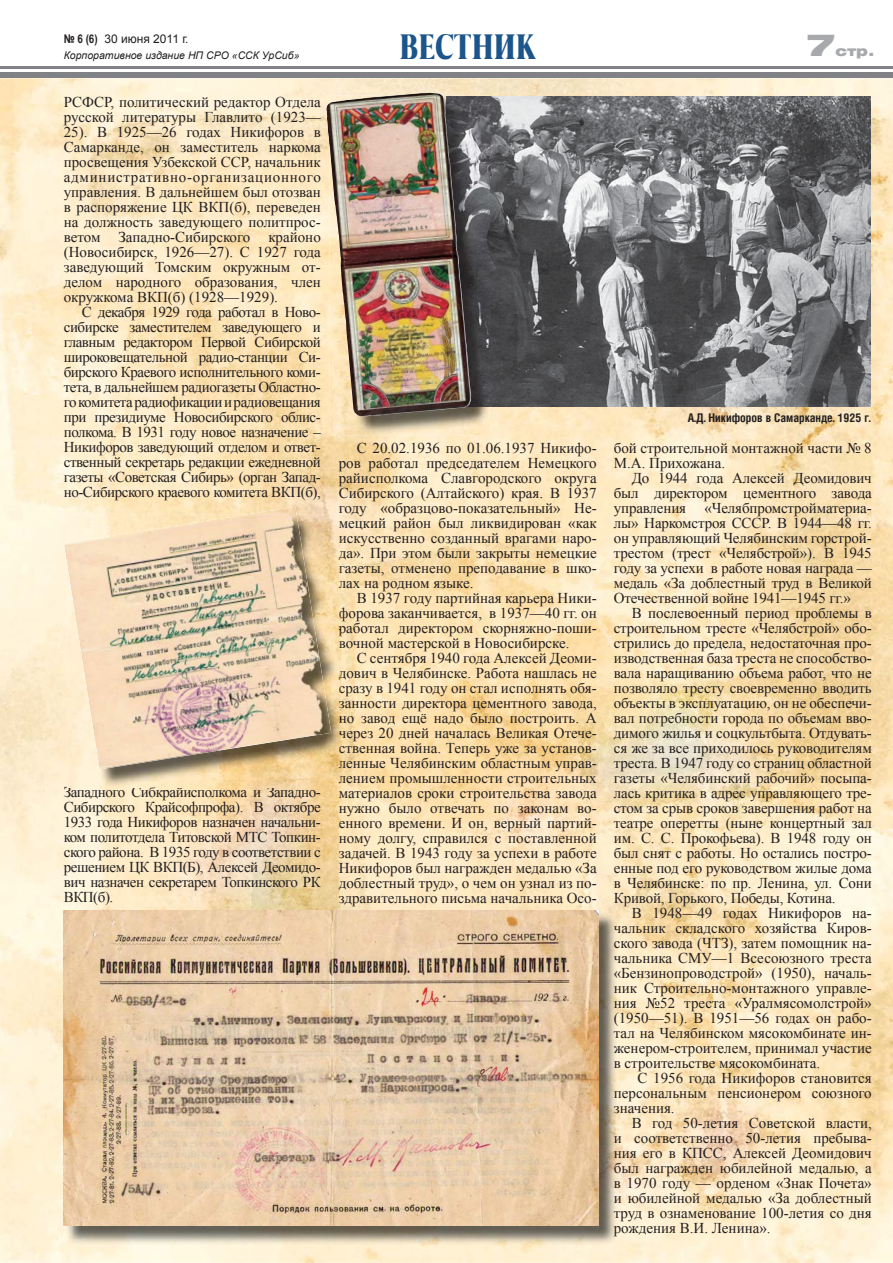
<style>
.page{position:relative;width:893px;height:1263px;background:#fff}
.page>*{position:absolute;margin:0;border:0;box-sizing:border-box;transform-origin:0 0}
.t1{font:30px "Troover Roman";color:#1b558b}
.t2{font:900 30px "Helios Ext";color:#a7a9ac}
.t3{font:15px/15px "Times New Roman";color:#231f20;text-align:justify}
.t4{font:15px "Times New Roman";color:#211910}
.t5{font:900 13.5px "Helios Ext";color:#a7a9ac}
.t6{font:700 12px "Helios Cond";color:#231f20}
.t7{font:12px "Arial";color:#231f20}
.t8{font:italic 10.5px "Arial";color:#231f20}
.s1{font-family:"Arial Narrow";font-weight:700}
.s2{color:#211b16}
.s3{color:#20170c}
.s4{color:#21190f}
.s5{color:#21180d}
.s6{color:#1f1502}
.s7{color:#201708}
.s8{color:#201605}
.s9{color:#1e1402}
.s10{color:#1a0f00}
.s11{color:#1d1200}
.s12{color:#1b1000}
.s13{color:#160a00}
.s14{color:#1d1300}
</style>
<div class="page">
<hr style="left:0;top:66px;width:893px;height:2px;background:#808285">
<div style="left:0;top:72px;width:893px;height:6px;background:#808285"></div>
<img style="left:0;top:78px;width:893px;height:1185px">
<img style="left:489px;top:97px;width:382px;height:309px">
<img style="left:329px;top:95px;width:160px;height:340px">
<img style="left:326px;top:93px;width:145px;height:324px">
<img style="left:66px;top:913px;width:551px;height:331px">
<img style="left:64px;top:911px;width:534px;height:315px">
<img style="left:67px;top:514px;width:274px;height:273px">
<img style="left:67px;top:787px;width:253px;height:1px">
<svg style="left:339px;top:514px;width:2px;height:77px"></svg>
<svg style="left:339px;top:607px;width:2px;height:44px"></svg>
<svg style="left:339px;top:667px;width:2px;height:119px"></svg>
<img style="left:64px;top:507px;width:233px;height:58px">
<img style="left:67px;top:514px;width:264px;height:256px">
<p class="t7" style="left:64px;top:32px;width:126px"><span class="s1">№ 6 (6)</span> 30 июня 2011 г.</p>
<p class="t8" style="left:64px;top:50px;width:237px">Корпоративное издание НП СРО «ССК УрСиб»</p>
<p class="t3" style="left:64px;top:95px;width:259px">РСФСР, политический редактор Отдела русской литературы Главлито (1923— 25). В 1925—26 годах Никифоров в Самарканде, он заместитель наркома просвещения Узбекской ССР, начальник административно-организационного управления. В дальнейшем был отозван в распоряжение ЦК ВКП(б), переведен на должность заведующего политпрос&shy;ветом Западно-Сибирского крайоно (Новосибирск, 1926—27). С 1927 года заведующий Томским окружным от&shy;делом народного образования, член окружкома ВКП(б) (1928—1929).</p>
<p class="t3" style="left:64px;top:305px;width:259px;text-indent:18px">С декабря 1929 года работал в Ново&shy;сибирске заместителем заведующего и главным редактором Первой Сибирской широковещательной радио-станции Си&shy;бирского Краевого исполнительного коми&shy;тета, в дальнейшем радиогазеты Областно&shy;гокомитетарадиофикацииирадиовещания при президиуме Новосибирского облис&shy;полкома. В 1931 году новое назначение – Никифоров заведующий отделом и ответ&shy;ственный секретарь редакции ежедневной газеты «Советская Сибирь» (орган Запад&shy;но-Сибирского краевого комитета ВКП(б),</p>
<p class="t4" style="left:148px;top:784px;width:9px">б</p>
<p class="t3" style="left:64px;top:785px;width:259px">Западного Си крайисполкома и Западно-Сибирского Крайсофпрофа). В октябре 1933 года Никифоров назначен начальни&shy;ком политотдела Титовской МТС Топкин&shy;ского района. В 1935 году в соответствии с решением ЦК ВКП(Б), Алексей Деомидо&shy;вич назначен секретарем Топкинского РК ВКП(б).</p>
<h1 class="t1" style="left:399px;top:33px;width:138px">ВЕСТНИК</h1>
<h1 class="t2" style="left:806px;top:33px;width:30px">7</h1>
<p class="t5" style="left:835px;top:46px;width:41px">стр.</p>
<p class="t3" style="left:339px;top:440px;width:259px;text-indent:18px">С 20.02.1936 по 01.06.1937 Никифо&shy;ров работал председателем Немецкого райисполкома Славгородского округа Сибирского (Алтайского) края. В 1937 году «образцово-показательный» Не&shy;<span class="s2">м</span>ецкий район был ликвидирован «как <span class="s3">и</span>скусственно созданный врагами наро&shy;<span class="s4">д</span>а». При этом были закрыты немецкие <span class="s5">г</span>азеты, отменено преподавание в шко&shy;<span class="s6">л</span>ах на родном языке.</p>
<p class="t3" style="left:339px;top:590px;width:259px;text-indent:18px">В 1937 году партийная карьера Ники&shy;<span class="s7">ф</span>орова заканчивается, в 1937—40 гг. он <span class="s6">р</span>аботал директором скорняжно-поши&shy;<span class="s8">в</span>очной мастерской в Новосибирске.</p>
<p class="t3" style="left:339px;top:650px;width:259px;text-indent:18px">С сентября 1940 года Алексей Деоми&shy;<span class="s5">д</span>ович в Челябинске. Работа нашлась не <span class="s7">с</span>разу в 1941 году он стал исполнять обя&shy;<span class="s9">з</span>анности директора цементного завода, <span class="s10">н</span>о завод ещё надо было построить. А <span class="s11">ч</span>ерез 20 дней началась Великая Отече&shy;<span class="s12">с</span>твенная война. Теперь уже за установ&shy;<span class="s13">л</span>енные Челябинским областным управ&shy;<span class="s14">л</span>ением промышленности строительных материалов сроки строительства завода нужно было отвечать по законам во&shy;енного времени. И он, верный партий&shy;ному долгу, справился с поставленной задачей. В 1943 году за успехи в работе Никифоров был награжден медалью «За доблестный труд», о чем он узнал из по&shy;здравительного письма начальника Осо-</p>
<p class="t6" style="left:688px;top:413px;width:185px">А.Д. Никифоров в Самарканде. 1925 г.</p>
<p class="t3" style="left:614px;top:440px;width:259px">бой строительной монтажной части № 8<br>М.А. Прихожана.</p>
<p class="t3" style="left:614px;top:470px;width:259px;text-indent:18px">До 1944 года Алексей Деомидович был директором цементного завода управления «Челябпромстройматериа&shy;лы» Наркомстроя СССР. В 1944—48 гг. он управляющий Челябинским горстрой&shy;трестом (трест «Челябстрой»). В 1945 году за успехи в работе новая награда — медаль «За доблестный труд в Великой Отечественной войне 1941—1945 гг.»</p>
<p class="t3" style="left:614px;top:605px;width:259px;text-indent:18px">В послевоенный период проблемы в строительном тресте «Челябстрой» обо&shy;стрились до предела, недостаточная про&shy;изводственная база треста не способство&shy;вала наращиванию объема работ, что не позволяло тресту своевременно вводить объекты в эксплуатацию, он не обеспечи&shy;вал потребности города по объемам вво&shy;димого жилья и соцкультбыта. Отдувать&shy;ся же за все приходилось руководителям треста. В 1947 году со страниц областной газеты «Челябинский рабочий» посыпа&shy;лась критика в адрес управляющего тре&shy;стом за срыв сроков завершения работ на театре оперетты (ныне концертный зал им. С. С. Прокофьева). В 1948 году он был снят с работы. Но остались постро&shy;енные под его руководством жилые дома в Челябинске: по пр. Ленина, ул. Сони Кривой, Горького, Победы, Котина.</p>
<p class="t3" style="left:614px;top:905px;width:259px;text-indent:18px">В 1948—49 годах Никифоров на&shy;чальник складского хозяйства Киров&shy;ского завода (ЧТЗ), затем помощник на&shy;чальника СМУ—1 Всесоюзного треста «Бензинопроводстрой» (1950), началь&shy;ник Строительно-монтажного управле&shy;ния №52 треста «Уралмясомолстрой» (1950—51). В 1951—56 годах он рабо&shy;тал на Челябинском мясокомбинате ин&shy;женером-строителем, принимал участие в строительстве мясокомбината.</p>
<p class="t3" style="left:614px;top:1070px;width:259px;text-indent:24px">С 1956 года Никифоров становится персональным пенсионером союзного значения.</p>
<p class="t3" style="left:614px;top:1115px;width:259px;text-indent:18px">В год 50-летия Советской власти, и соответственно 50-летия пребыва&shy;ния его в КПСС, Алексей Деомидович был награжден юбилейной медалью, а в 1970 году — орденом «Знак Почета» и юбилейной медалью «За доблестный труд в ознаменование 100-летия со дня рождения В.И. Ленина».</p>
</div>
